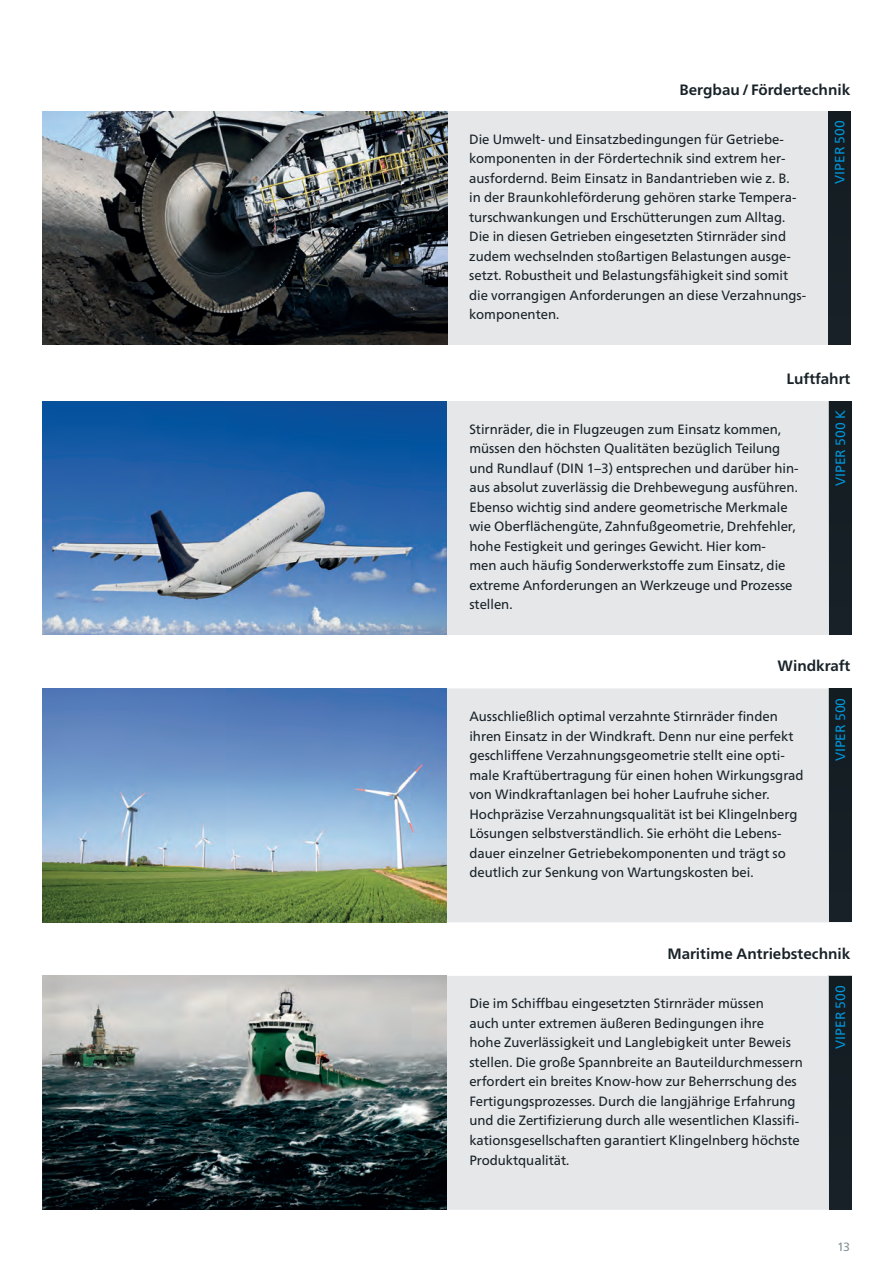
<style>
.page{position:relative;width:893px;height:1263px;background:#fff}
.page>*{position:absolute;margin:0;border:0;box-sizing:border-box;transform-origin:0 0}
.t1{font:700 15px "Frutiger Neue LTW1 G";color:#182228}
.t2{font:13.5px/19.5px "Frutiger Neue LTW1 G";color:#182228}
.t3{font:13.5px "Frutiger Neue LTW1 G";color:#0095d9}
.t4{font:12px "Frutiger Neue LTW1 G";color:#828f96}
</style>
<div class="page">
<div style="left:43px;top:111px;width:807px;height:234px;background:#e6e7e9"></div>
<div style="left:828px;top:111px;width:23px;height:234px;background:#151e24"></div>
<img style="left:43px;top:111px;width:404px;height:234px">
<div style="left:44px;top:401px;width:807px;height:234px;background:#e6e7e9"></div>
<div style="left:829px;top:401px;width:22px;height:234px;background:#151e24"></div>
<img style="left:43px;top:401px;width:403px;height:234px">
<div style="left:44px;top:688px;width:807px;height:234px;background:#e6e7e9;border:2px solid #e6e7e9"></div>
<div style="left:829px;top:688px;width:22px;height:234px;background:#151e24"></div>
<img style="left:43px;top:688px;width:403px;height:234px">
<div style="left:44px;top:976px;width:807px;height:234px;background:#e6e7e9"></div>
<div style="left:829px;top:976px;width:22px;height:234px;background:#151e24"></div>
<img style="left:43px;top:976px;width:403px;height:234px">
<p class="t1" style="left:679px;top:80px;width:172px">Bergbau/ Fördertechnik</p>
<p class="t2" style="left:469px;top:129px;width:339px">Die Umwelt- und Einsatzbedingungen für Getriebe&shy;komponenten in der Fördertechnik sind extrem her&shy;ausfordernd. Beim Einsatz in Bandantrieben wie z. B.<br>in der Braunkohleförderung gehören starke Tempera&shy;turschwankungen und Erschütterungen zum Alltag.<br>Die in diesen Getrieben eingesetzten Stirnräder sind zudem wechselnden stoßartigen Belastungen ausge&shy;setzt. Robustheit und Belastungsfähigkeit sind somit die vorrangigen Anforderungen an diese Verzahnungs&shy;komponenten.</p>
<p class="t3" style="left:832px;top:184px;width:65px;rotate:-90deg">VIPER 500</p>
<p class="t1" style="left:786px;top:370px;width:65px">Luftfahrt</p>
<p class="t2" style="left:469px;top:419px;width:331px">Stirnräder, die in Flugzeugen zum Einsatz kommen, müssen den höchsten Qualitäten bezüglich Teilung und Rundlauf (DIN 1–3) entsprechen und darüber hin&shy;aus absolut zuverlässig die Drehbewegung ausführen.<br>Ebenso wichtig sind andere geometrische Merkmale wie Oberflächengüte, Zahnfußgeometrie, Drehfehler, hohe Festigkeit und geringes Gewicht. Hier kom-<br>men auch häufig Sonderwerkstoffe zum Einsatz, die extreme Anforderungen an Werkzeuge und Prozesse stellen.</p>
<p class="t3" style="left:832px;top:486px;width:77px;rotate:-90deg">VIPER 500 K</p>
<p class="t1" style="left:777px;top:657px;width:74px">Windkraft</p>
<p class="t2" style="left:469px;top:706px;width:336px">Ausschließlich optimal verzahnte Stirnräder finden ihren Einsatz in der Windkraft. Denn nur eine perfekt geschliffene Verzahnungsgeometrie stellt eine opti&shy;male Kraftübertragung für einen hohen Wirkungsgrad von Windkraftanlagen bei hoher Laufruhe sicher.<br>Hochpräzise Verzahnungsqualität ist bei Klingelnberg Lösungen selbstverständlich. Sie erhöht die Lebens&shy;dauer einzelner Getriebekomponenten und trägt so deutlich zur Senkung von Wartungskosten bei.</p>
<p class="t3" style="left:832px;top:761px;width:65px;rotate:-90deg">VIPER 500</p>
<p class="t1" style="left:667px;top:944px;width:185px">Maritime Antriebstechnik</p>
<p class="t2" style="left:469px;top:994px;width:335px">Die im Schiffbau eingesetzten Stirnräder müssen<br>auch unter extremen äußeren Bedingungen ihre<br>hohe Zuverlässigkeit und Langlebigkeit unter Beweis stellen. Die große Spannbreite an Bauteildurchmessern erfordert ein breites Know-how zur Beherrschung des Fertigungsprozesses. Durch die langjährige Erfahrung und die Zertifizierung durch alle wesentlichen Klassifi&shy;kationsgesellschaften garantiert Klingelnberg höchste Produktqualität.</p>
<p class="t3" style="left:832px;top:1048px;width:65px;rotate:-90deg">VIPER 500</p>
<p class="t4" style="left:837px;top:1240px;width:15px">13</p>
</div>
